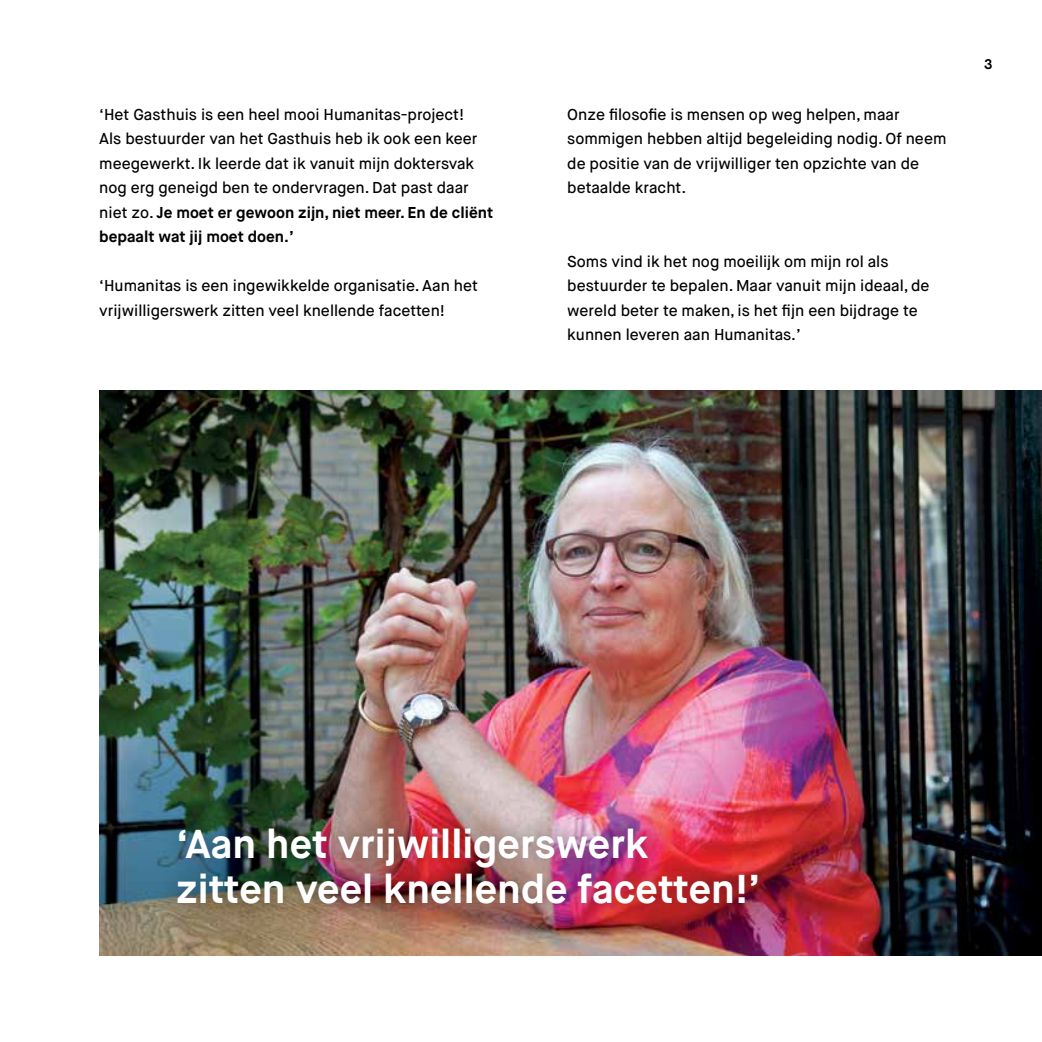
<style>
.page{position:relative;width:1042px;height:1042px;background:#fff}
.page>*{position:absolute;margin:0;border:0;box-sizing:border-box;transform-origin:0 0}
.t1{font:700 40.25px/45.5px "Maison Neue";color:#fff}
.t2{font:500 15.75px/24.5px "Maison Neue";color:#000}
.t3{font:700 14px "Maison Neue";color:#000}
.s1{font-weight:700}
</style>
<div class="page">
<img style="left:99px;top:390px;width:943px;height:565px">
<div style="left:157px;top:807px;width:621px;height:117px;background:#000;opacity:.35"></div>
<p class="t2" style="left:99px;top:102px;width:395px">‘Het Gasthuis is een heel mooi Humanitas-project!<br>Als bestuurder van het Gasthuis heb ik ook een keer meegewerkt. Ik leerde dat ik vanuit mijn doktersvak nog erg geneigd ben te ondervragen. Dat past daar niet zo. <span class="s1">Je moet er gewoon zijn, niet meer. En de cliënt bepaalt wat jij moet doen.’</span></p>
<p class="t2" style="left:99px;top:274px;width:380px">‘Humanitas is een ingewikkelde organisatie. Aan het vrijwilligerswerk zitten veel knellende facetten!</p>
<p class="t2" style="left:567px;top:102px;width:381px">Onze filosofie is mensen op weg helpen, maar sommigen hebben altijd begeleiding nodig. Of neem de positie van de vrijwilliger ten opzichte van de betaalde kracht.</p>
<p class="t2" style="left:567px;top:249px;width:364px">Soms vind ik het nog moeilijk om mijn rol als bestuurder te bepalen. Maar vanuit mijn ideaal, de wereld beter te maken, is het fijn een bijdrage te kunnen leveren aan Humanitas.’</p>
<p class="t3" style="left:984px;top:55px;width:10px">3</p>
<h1 class="t1" style="left:176px;top:821px;width:586px">‘Aan het vrijwilligerswerk zitten veel knellende facetten!’</h1>
</div>
